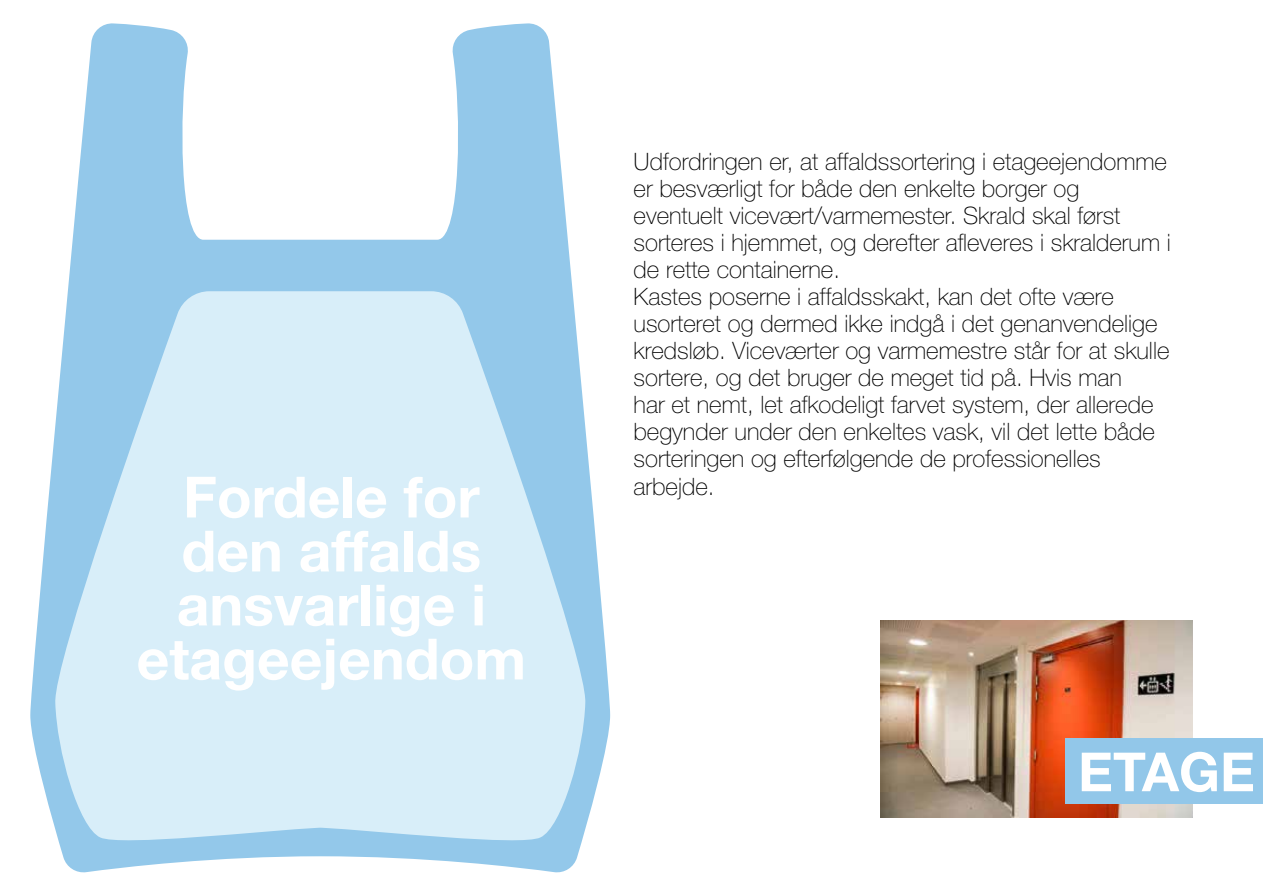
<style>
.page{position:relative;width:1263px;height:893px;background:#fff}
.page>*{position:absolute;margin:0;border:0;box-sizing:border-box;transform-origin:0 0}
.t1{font:700 57px/54px "Helvetica Neue LT Std";color:#fff;text-align:center}
.t2{font:700 54px "Helvetica Neue LT Std";color:#fff}
.t3{font:100 24px/27px "Helvetica Neue LT Std";color:#000}
</style>
<div class="page">
<svg style="left:30px;top:23px;width:580px;height:850px"></svg>
<svg style="left:54px;top:291px;width:532px;height:556px;background:#cae6f6"></svg>
<img style="left:880px;top:621px;width:312px;height:196px">
<div style="left:1065px;top:739px;width:198px;height:65px;background:#92c7e9"></div>
<h1 class="t1" style="left:137px;top:469px;width:391px">Fordele for den affalds ansvarlige i etageejendom</h1>
<p class="t3" style="left:634px;top:148px;width:539px">Udfordringen er, at affaldssortering i etageejendomme er besværligt for både den enkelte borger og eventuelt vicevært/varmemester. Skrald skal først sorteres i hjemmet, og derefter afleveres i skralderum i de rette containerne.<br>Kastes poserne i affaldsskakt, kan det ofte være usorteret og dermed ikke indgå i det genanvendelige kredsløb. Viceværter og varmemestre står for at skulle sortere, og det bruger de meget tid på. Hvis man<br>har et nemt, let afkodeligt farvet system, der allerede begynder under den enkeltes vask, vil det lette både sorteringen og efterfølgende de professionelles arbejde.</p>
<h2 class="t2" style="left:1078px;top:739px;width:178px">ETAGE</h2>
</div>
